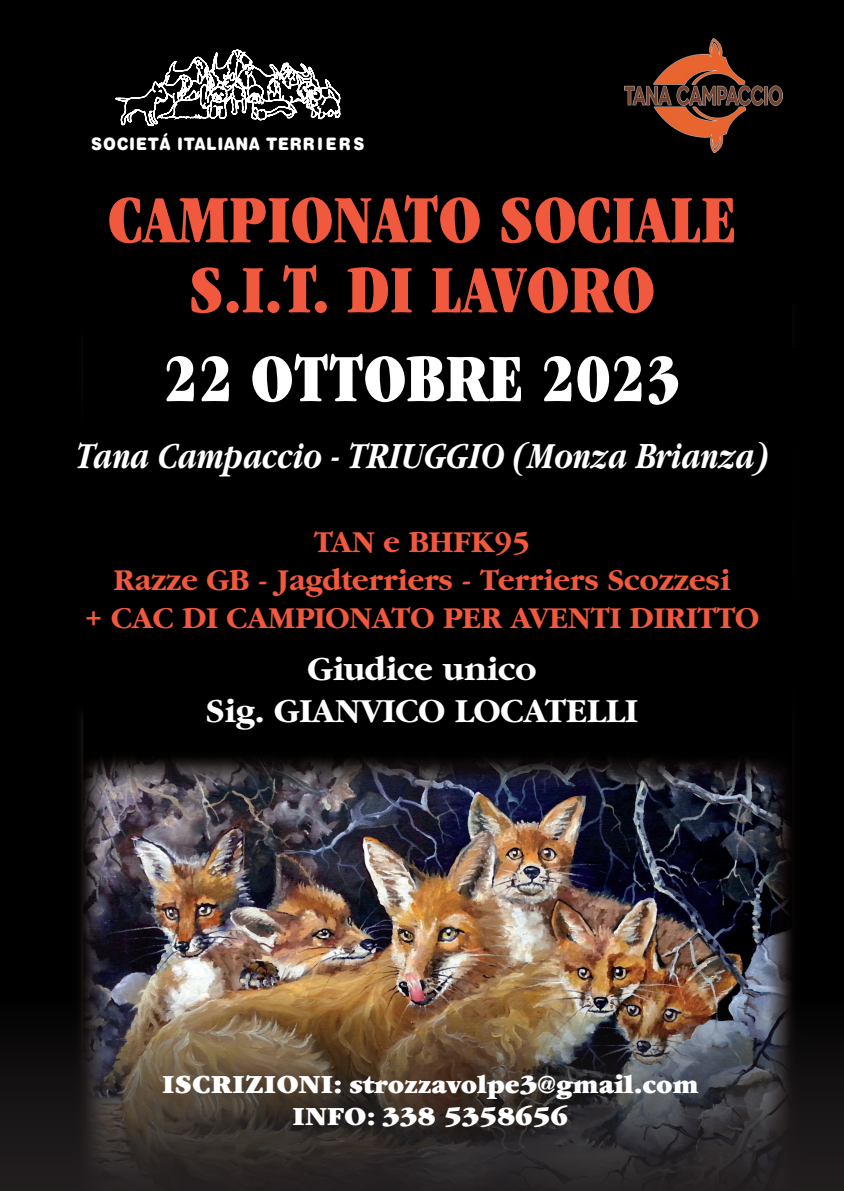
<style>
.page{position:relative;width:844px;height:1191px;background:#fff}
.page>*{position:absolute;margin:0;border:0;box-sizing:border-box;transform-origin:0 0}
.t1{font:ultra-condensed 70px/70px "Garamond";color:#f0593e;text-align:center}
.t2{font:ultra-condensed 70px "Garamond";color:#fff}
.t3{font:italic 700 38.5px "Garamond";color:#fff;scale:.8 1}
.t4{font:700 35px/42px "Garamond";color:#fff;text-align:center}
.t5{font:700 31.5px/37.8px "Garamond";color:#f0593e;text-align:center}
.t6{font:900 27.3px/32.7px "Garamond";color:#fff;text-align:center}
.t7{font:900 17.15px "Helvetica Rounded";letter-spacing:.05em;color:#fff;scale:.9 1}
</style>
<div class="page">
<img style="left:0;top:0;width:843px;height:995px">
<img style="left:0;top:995px;width:843px;height:196px">
<svg style="left:115px;top:46px;width:225px;height:81px"></svg>
<img style="left:624px;top:38px;width:158px;height:114px">
<p class="t7" style="left:91px;top:132px;width:305px">SOCIETÁ ITALIANA TERRIERS</p>
<h1 class="t1" style="left:108px;top:184px;width:630px">CAMPIONATO SOCIALE<br>S.I.T. DI LAVORO</h1>
<h1 class="t2" style="left:163px;top:338px;width:519px">22 OTTOBRE 2023</h1>
<p class="t3" style="left:75px;top:435px;width:867px">Tana Campaccio - TRIUGGIO (Monza Brianza)</p>
<p class="t5" style="left:85px;top:524px;width:675px">TAN e BHFK95<br>Razze GB - Jagdterriers - Terriers Scozzesi<br>+ CAC DI CAMPIONATO PER AVENTI DIRITTO</p>
<p class="t4" style="left:206px;top:648px;width:432px">Giudice unico<br>Sig. GIANVICO LOCATELLI</p>
<p class="t6" style="left:162px;top:1067px;width:538px">ISCRIZIONI: strozzavolpe3@gmail.com<br>INFO: 338 5358656</p>
</div>
